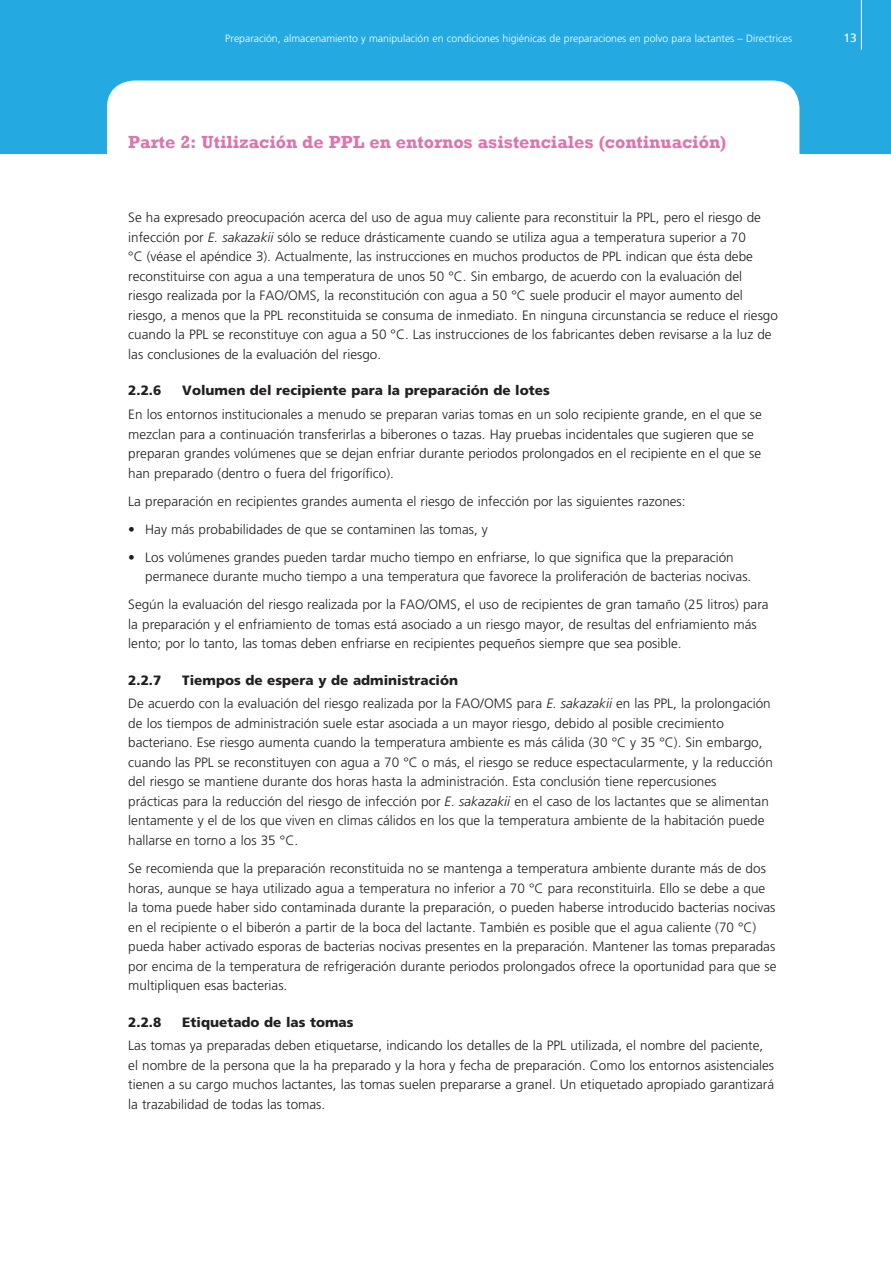
<style>
.page{position:relative;width:891px;height:1262px;background:#fff}
.page>*{position:absolute;margin:0;border:0;box-sizing:border-box;transform-origin:0 0}
.t1{font:700 18px "Rockwell";color:#dd74ae}
.t2{font:300 13.5px/19.5px "Frutiger";color:#231f20}
.t3{font:900 13.5px "Frutiger";color:#231f20}
.t4{font:300 10.5px "Frutiger";color:#fff}
.s1{font-weight:400;font-size:12px}
.s2{font-style:italic}
.s3{font-weight:900}
</style>
<div class="page">
<div style="left:1px;top:0;width:889px;height:153px;background:#24aae1"></div>
<hr style="left:0;top:0;width:1px;height:153px;background:#24aae1">
<hr style="left:860px;top:0;width:1px;height:50px;background:#fff">
<div style="left:107px;top:80px;width:692px;height:103px;background:#fff;border-radius:27px"></div>
<p class="t4" style="left:225px;top:32px;width:572px">Preparación, almacenamiento y manipulación en condiciones higiénicas de preparaciones en polvo para lactantes – Directrices <span class="s1">13</span></p>
<h1 class="t1" style="left:128px;top:131px;width:599px">Parte 2: Utilización de PPL en entornos asistenciales (continuación)</h1>
<p class="t2" style="left:128px;top:208px;width:651px">Se ha expresado preocupación acerca del uso de agua muy caliente para reconstituir la PPL, pero el riesgo de infección por <span class="s2">E. sakazakii</span> sólo se reduce drásticamente cuando se utiliza agua a temperatura superior a 70<br>°C (véase el apéndice 3). Actualmente, las instrucciones en muchos productos de PPL indican que ésta debe reconstituirse con agua a una temperatura de unos 50 °C. Sin embargo, de acuerdo con la evaluación del riesgo realizada por la FAO/OMS, la reconstitución con agua a 50 °C suele producir el mayor aumento del riesgo, a menos que la PPL reconstituida se consuma de inmediato. En ninguna circunstancia se reduce el riesgo cuando la PPL se reconstituye con agua a 50 °C. Las instrucciones de los fabricantes deben revisarse a la luz de las conclusiones de la evaluación del riesgo.</p>
<p class="t3" style="left:128px;top:382px;width:35px">2.2.6</p>
<p class="t3" style="left:182px;top:382px;width:369px">Volumen del recipiente para la preparación de lotes</p>
<p class="t2" style="left:128px;top:405px;width:635px">En los entornos institucionales a menudo se preparan varias tomas en un solo recipiente grande, en el que se mezclan para a continuación transferirlas a biberones o tazas. Hay pruebas incidentales que sugieren que se preparan grandes volúmenes que se dejan enfriar durante periodos prolongados en el recipiente en el que se han preparado (dentro o fuera del frigorífico).</p>
<p class="t2" style="left:128px;top:491px;width:558px">La preparación en recipientes grandes aumenta el riesgo de infección por las siguientes razones:</p>
<p class="t2" style="left:128px;top:519px;width:361px">• Hay más probabilidades de que se contaminen las tomas, y</p>
<p class="t2" style="left:145px;top:547px;width:607px;text-indent:-17px">• Los volúmenes grandes pueden tardar mucho tiempo en enfriarse, lo que significa que la preparación permanece durante mucho tiempo a una temperatura que favorece la proliferación de bacterias nocivas.</p>
<p class="t2" style="left:128px;top:595px;width:641px">Según la evaluación del riesgo realizada por la FAO/OMS, el uso de recipientes de gran tamaño (25 litros) para la preparación y el enfriamiento de tomas está asociado a un riesgo mayor, de resultas del enfriamiento más lento; por lo tanto, las tomas deben enfriarse en recipientes pequeños siempre que sea posible.</p>
<p class="t3" style="left:128px;top:671px;width:35px">2.2.7</p>
<p class="t2" style="left:128px;top:668px;width:644px;line-height:23.7px;text-indent:54px"><span class="s3">Tiempos de espera y de administración<br></span>De acuerdo con la evaluación del riesgo realizada por la FAO/OMS para <span class="s2">E. sakazakii</span> en las PPL, la prolongación</p>
<p class="t2" style="left:128px;top:713px;width:646px">de los tiempos de administración suele estar asociada a un mayor riesgo, debido al posible crecimiento bacteriano. Ese riesgo aumenta cuando la temperatura ambiente es más cálida (30 °C y 35 °C). Sin embargo, cuando las PPL se reconstituyen con agua a 70 °C o más, el riesgo se reduce espectacularmente, y la reducción del riesgo se mantiene durante dos horas hasta la administración. Esta conclusión tiene repercusiones<br>prácticas para la reducción del riesgo de infección por <span class="s2">E. sakazakii</span> en el caso de los lactantes que se alimentan lentamente y el de los que viven en climas cálidos en los que la temperatura ambiente de la habitación puede hallarse en torno a los 35 °C.</p>
<p class="t2" style="left:128px;top:858px;width:649px">Se recomienda que la preparación reconstituida no se mantenga a temperatura ambiente durante más de dos horas, aunque se haya utilizado agua a temperatura no inferior a 70 °C para reconstituirla. Ello se debe a que la toma puede haber sido contaminada durante la preparación, o pueden haberse introducido bacterias nocivas en el recipiente o el biberón a partir de la boca del lactante. También es posible que el agua caliente (70 °C) pueda haber activado esporas de bacterias nocivas presentes en la preparación. Mantener las tomas preparadas por encima de la temperatura de refrigeración durante periodos prolongados ofrece la oportunidad para que se multipliquen esas bacterias.</p>
<p class="t3" style="left:128px;top:1013px;width:35px">2.2.8</p>
<p class="t3" style="left:182px;top:1013px;width:173px">Etiquetado de las tomas</p>
<p class="t2" style="left:128px;top:1036px;width:647px">Las tomas ya preparadas deben etiquetarse, indicando los detalles de la PPL utilizada, el nombre del paciente, el nombre de la persona que la ha preparado y la hora y fecha de preparación. Como los entornos asistenciales tienen a su cargo muchos lactantes, las tomas suelen prepararse a granel. Un etiquetado apropiado garantizará la trazabilidad de todas las tomas.</p>
</div>
